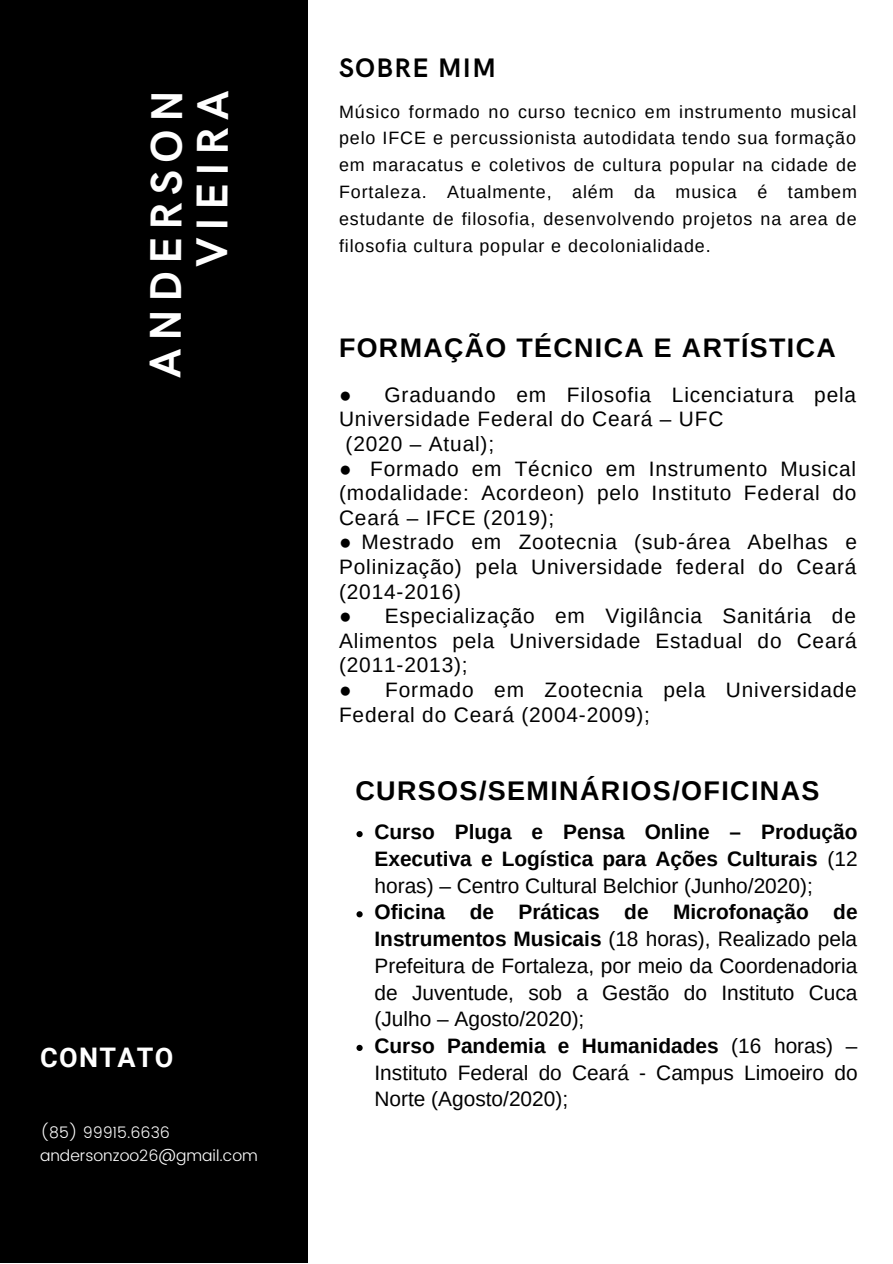
<style>
.page{position:relative;width:893px;height:1264px;background:#fff}
.page>*{position:absolute;margin:0;border:0;box-sizing:border-box;transform-origin:0 0}
.t1{font:700 44.7px/46.2px "HK Grotesk";letter-spacing:.155em;color:#fff;text-align:right}
.t2{font:700 27px "Arimo";letter-spacing:.05em;color:#000}
.t3{font:700 27px "Roboto";letter-spacing:.05em;color:#fff}
.t4{font:700 26.85px "Arimo";letter-spacing:.05em;color:#000}
.t5{font:700 26.85px "HK Grotesk";letter-spacing:.05em;color:#000}
.t6{font:20.85px/24.6px "Arimo";letter-spacing:.04em;color:#000;text-align:justify}
.t7{font:20.85px/26.7px "Arimo";color:#000}
.t8{font:700 20.85px/26.7px "Arimo";color:#000;text-align:justify}
.t9{font:17.85px/26.8px "Arimo";letter-spacing:.05em;color:#000;text-align:justify}
.t10{font:300 15.6px/23px "Poppins";color:#fff}
.s1{font-weight:400}
.s2{font-weight:700}
</style>
<div class="page">
<div style="left:0;top:0;width:308px;height:1262px;background:#000"></div>
<svg style="left:356px;top:831px;width:6px;height:6px"></svg>
<svg style="left:356px;top:911px;width:6px;height:6px"></svg>
<svg style="left:356px;top:1044px;width:6px;height:6px"></svg>
<h1 class="t1" style="left:145px;top:377px;width:289px;rotate:-90deg">ANDERSON<br>VIEIRA</h1>
<p class="t3" style="left:40px;top:1041px;width:135px">CONTATO</p>
<p class="t10" style="left:40px;top:1120px;width:219px">(85) 99915.6636 andersonzoo26@gmail.com</p>
<p class="t5" style="left:339px;top:53px;width:158px">SOBRE MIM</p>
<p class="t9" style="left:339px;top:98px;width:519px">Músico formado no curso tecnico em instrumento musical pelo IFCE e percussionista autodidata tendo sua formação em maracatus e coletivos de cultura popular na cidade de Fortaleza. Atualmente, além da musica é tambem estudante de filosofia, desenvolvendo projetos na area de filosofia cultura popular e decolonialidade.</p>
<p class="t4" style="left:339px;top:332px;width:498px">FORMAÇÃO TÉCNICA E ARTÍSTICA</p>
<p class="t6" style="left:339px;top:382px;width:518px">● Graduando em Filosofia Licenciatura pela</p>
<p class="t6" style="left:339px;top:407px;width:386px">Universidade Federal do Ceará – UFC</p>
<p class="t6" style="left:345px;top:431px;width:150px">(2020 – Atual);</p>
<p class="t6" style="left:339px;top:456px;width:519px">● Formado em Técnico em Instrumento Musical (modalidade: Acordeon) pelo Instituto Federal do Ceará – IFCE (2019);</p>
<p class="t6" style="left:339px;top:530px;width:519px">● Mestrado em Zootecnia (sub-área Abelhas e Polinização) pela Universidade federal do Ceará (2014-2016)</p>
<p class="t6" style="left:339px;top:603px;width:519px">● Especialização em Vigilância Sanitária de Alimentos pela Universidade Estadual do Ceará (2011-2013);</p>
<p class="t6" style="left:339px;top:677px;width:519px">● Formado em Zootecnia pela Universidade<br>Federal do Ceará (2004-2009);</p>
<p class="t2" style="left:355px;top:775px;width:465px">CURSOS/SEMINÁRIOS/OFICINAS</p>
<p class="t8" style="left:374px;top:818px;width:484px">Curso Pluga e Pensa Online – Produção Executiva e Logística para Ações Culturais <span class="s1">(12 horas) – Centro Cultural Belchior (Junho/2020);</span></p>
<p class="t7" style="left:374px;top:898px;width:484px"><span class="s2">Oficina de Práticas de Microfonação de Instrumentos Musicais</span> (18 horas), Realizado pela Prefeitura de Fortaleza, por meio da Coordenadoria de Juventude, sob a Gestão do Instituto Cuca (Julho – Agosto/2020);<br><span class="s2">Curso Pandemia e Humanidades</span> (16 horas) – Instituto Federal do Ceará - Campus Limoeiro do Norte (Agosto/2020);</p>
</div>
